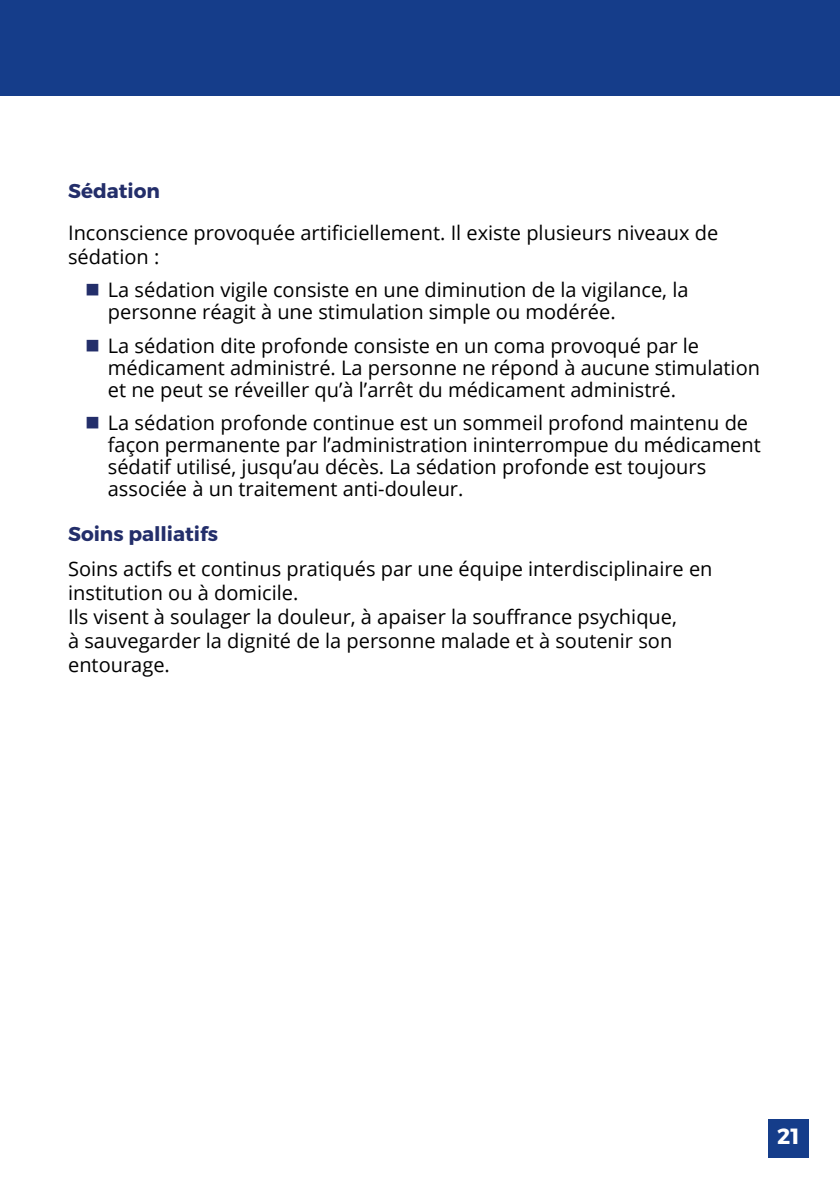
<style>
.page{position:relative;width:840px;height:1191px;background:#fff}
.page>*{position:absolute;margin:0;border:0;box-sizing:border-box;transform-origin:0 0}
.t1{font:700 22px "Montserrat";color:#fff}
.t2{font:20px/22px "Open Sans";color:#000}
.t3{font:700 20px "Montserrat";color:#232e6a}
.s1{color:#232e6a}
</style>
<div class="page">
<div style="left:0;top:0;width:839px;height:96px;background:#153d8a"></div>
<div style="left:767px;top:1119px;width:41px;height:38px;background:#153d8a"></div>
<p class="t3" style="left:68px;top:179px;width:93px">Sédation</p>
<p class="t2" style="left:68px;top:220px;width:651px;line-height:24px">Inconscience provoquée artificiellement. Il existe plusieurs niveaux de sédation :</p>
<p class="t2" style="left:108px;top:279px;width:582px;text-indent:-23px"><span class="s1">■</span> La sédation vigile consiste en une diminution de la vigilance, la personne réagit à une stimulation simple ou modérée.</p>
<p class="t2" style="left:108px;top:334px;width:653px;text-indent:-23px"><span class="s1">■</span> La sédation dite profonde consiste en un coma provoqué par le médicament administré. La personne ne répond à aucune stimulation et ne peut se réveiller qu’à l’arrêt du médicament administré.</p>
<p class="t2" style="left:108px;top:411px;width:654px;text-indent:-23px"><span class="s1">■</span> La sédation profonde continue est un sommeil profond maintenu de façon permanente par l’administration ininterrompue du médicament sédatif utilisé, jusqu’au décès. La sédation profonde est toujours associée à un traitement anti-douleur.</p>
<p class="t3" style="left:68px;top:521px;width:151px">Soins palliatifs</p>
<p class="t2" style="left:68px;top:556px;width:645px;line-height:24px">Soins actifs et continus pratiqués par une équipe interdisciplinaire en institution ou à domicile.<br>Ils visent à soulager la douleur, à apaiser la souffrance psychique,<br>à sauvegarder la dignité de la personne malade et à soutenir son entourage.</p>
<p class="t1" style="left:776px;top:1122px;width:24px">21</p>
</div>
